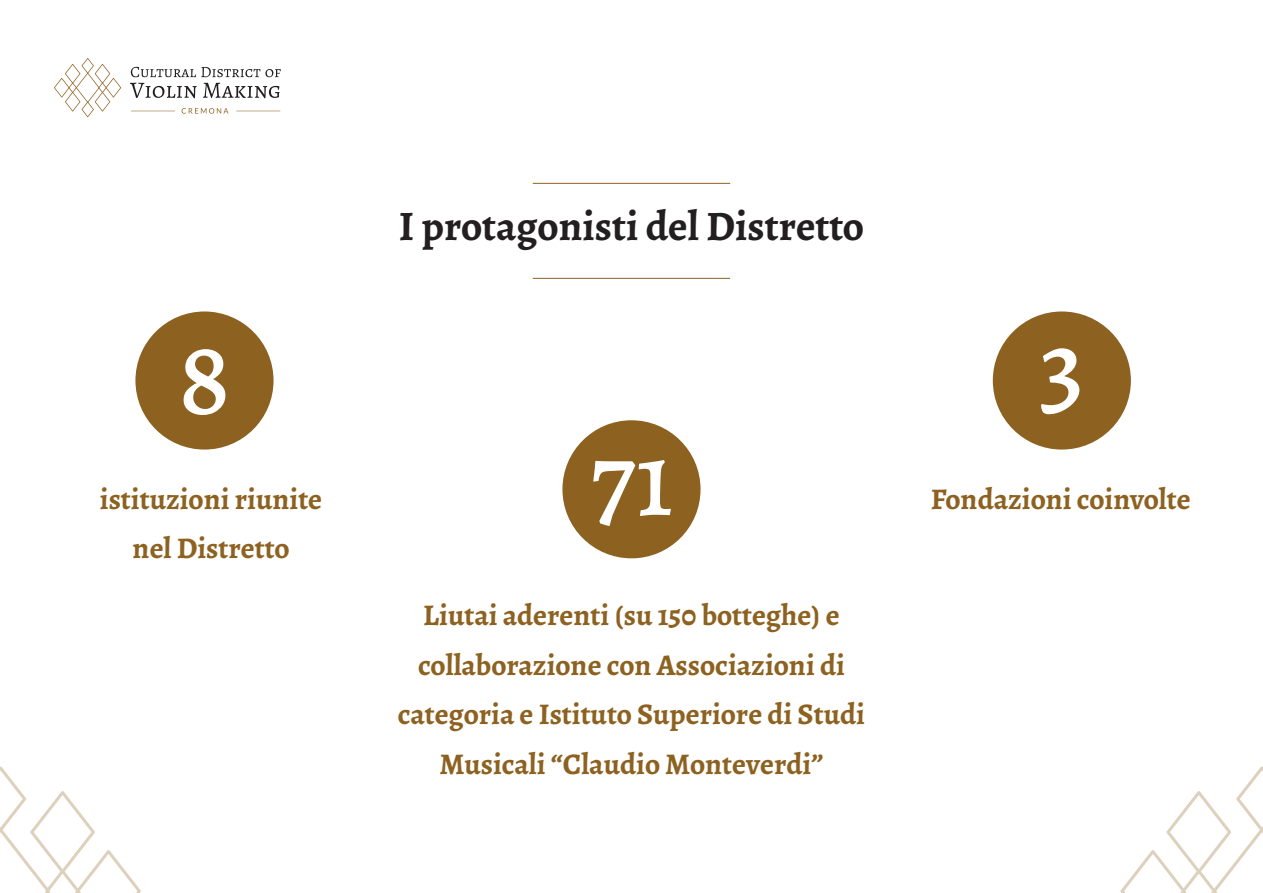
<style>
.page{position:relative;width:1263px;height:893px;background:#fff}
.page>*{position:absolute;margin:0;border:0;box-sizing:border-box;transform-origin:0 0}
.t1{font:500 108px "Alegreya";color:#fff}
.t2{font:700 42px "Alegreya";color:#231f20}
.t3{font:700 30px/49.5px "Alegreya";color:#8d6221;text-align:center}
</style>
<div class="page">
<svg style="left:54px;top:58px;width:67px;height:59px"></svg>
<svg style="left:131px;top:111px;width:44px;height:1px"></svg>
<svg style="left:236px;top:111px;width:44px;height:1px"></svg>
<svg style="left:182px;top:108px;width:46px;height:6px"></svg>
<svg style="left:131px;top:67px;width:150px;height:10px"></svg>
<svg style="left:130px;top:83px;width:67px;height:15px"></svg>
<svg style="left:203px;top:83px;width:77px;height:15px"></svg>
<svg style="left:1120px;top:766px;width:143px;height:127px"></svg>
<svg style="left:0;top:766px;width:141px;height:127px"></svg>
<div style="left:562px;top:420px;width:138px;height:138px;background:#8d6221;border-radius:50%"></div>
<div style="left:135px;top:311px;width:139px;height:139px;background:#8d6221;border-radius:50%"></div>
<div style="left:993px;top:311px;width:138px;height:139px;background:#8d6221;border-radius:50%"></div>
<hr style="left:533px;top:278px;width:197px;height:1px;background:#8d6221">
<hr style="left:533px;top:183px;width:197px;height:1px;background:#8d6221">
<p class="t2" style="left:399px;top:199px;width:467px">I protagonisti del Distretto</p>
<p class="t1" style="left:178px;top:308px;width:54px">8</p>
<p class="t1" style="left:1039px;top:297px;width:47px">3</p>
<p class="t3" style="left:100px;top:474px;width:224px">istituzioni riunite</p>
<p class="t3" style="left:133px;top:524px;width:158px">nel Distretto</p>
<p class="t1" style="left:590px;top:409px;width:85px">71</p>
<p class="t3" style="left:398px;top:590px;width:469px">Liutai aderenti (su 150 botteghe) e collaborazione con Associazioni di categoria e Istituto Superiore di Studi Musicali “Claudio Monteverdi”</p>
<p class="t3" style="left:931px;top:474px;width:261px">Fondazioni coinvolte</p>
</div>
